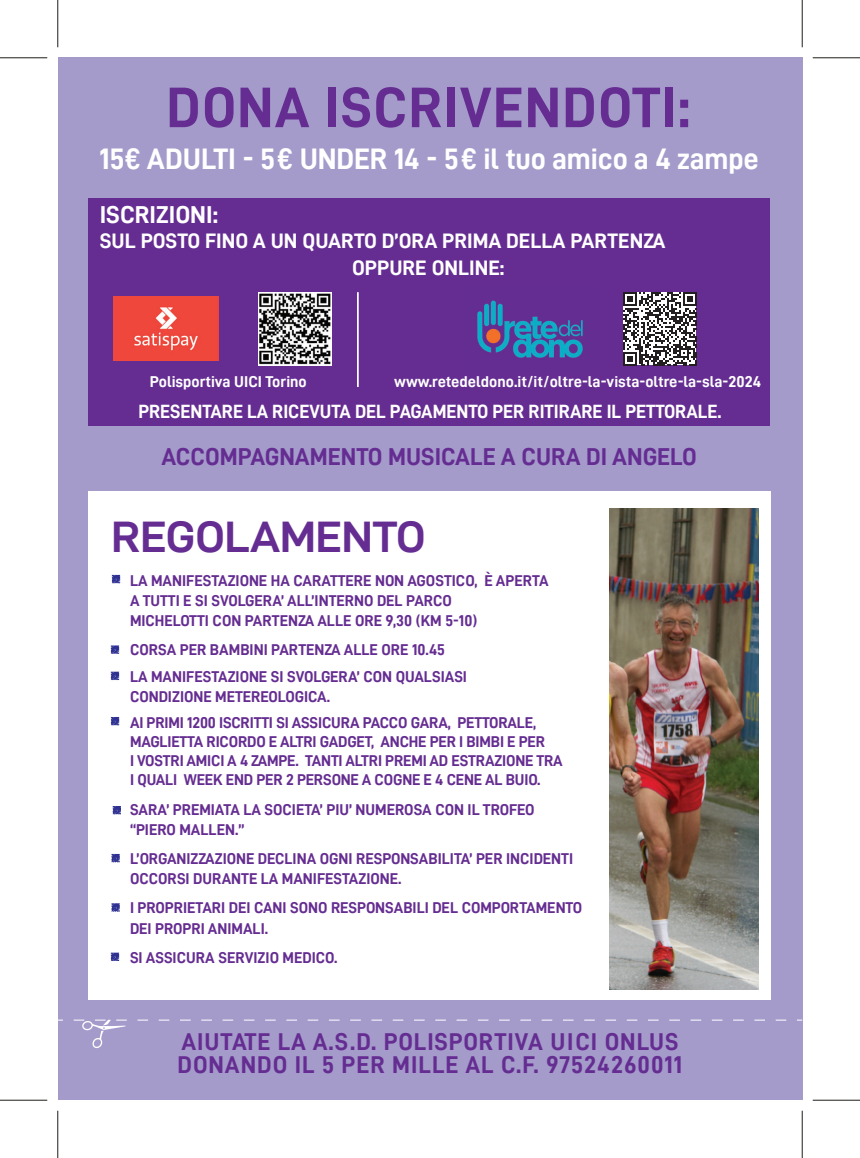
<style>
.page{position:relative;width:860px;height:1158px;background:#fff}
.page>*{position:absolute;margin:0;border:0;box-sizing:border-box;transform-origin:0 0}
.t1{font:57.23px "D DIN Bold";letter-spacing:.025em;color:#652d91}
.t2{font:44.1px "D DIN Exp Bold";color:#652d91}
.t3{font:29.75px "D DIN Bold";letter-spacing:-.005em;color:#fff}
.t4{font:24.5px "D DIN Bold";color:#652d91}
.t5{font:24.5px "D DIN Bold";color:#fff}
.t6{font:24.32px/23.1px "D DIN Bold";letter-spacing:.04em;color:#652d91}
.t7{font:21px "D DIN Bold";color:#fff}
.t8{font:19.25px "D DIN Bold";color:#fff}
.t9{font:15.75px/20.3px "D DIN Bold";color:#652d91}
.t10{font:15.75px "D DIN Bold";color:#fff}
</style>
<div class="page">
<div style="left:58px;top:58px;width:744px;height:1041px;background:#a49bcb"></div>
<div style="left:89px;top:491px;width:681px;height:508px;background:#fff"></div>
<div style="left:89px;top:198px;width:680px;height:227px;background:#652d91"></div>
<svg style="left:112px;top:575px;width:8px;height:8px"></svg>
<svg style="left:111px;top:671px;width:8px;height:9px"></svg>
<svg style="left:111px;top:717px;width:8px;height:8px"></svg>
<svg style="left:111px;top:853px;width:9px;height:9px"></svg>
<svg style="left:111px;top:903px;width:9px;height:8px"></svg>
<svg style="left:111px;top:952px;width:8px;height:8px"></svg>
<img style="left:609px;top:508px;width:149px;height:481px">
<svg style="left:111px;top:645px;width:8px;height:8px"></svg>
<svg style="left:74px;top:1019px;width:713px;height:29px"></svg>
<svg style="left:113px;top:806px;width:8px;height:8px"></svg>
<img style="left:477px;top:300px;width:106px;height:58px">
<img style="left:113px;top:296px;width:106px;height:64px">
<img style="left:623px;top:292px;width:73px;height:73px">
<hr style="left:357px;top:292px;width:2px;height:95px;background:#fff">
<img style="left:259px;top:292px;width:72px;height:73px">
<hr style="left:0;top:57px;width:47px;height:1px;background:#1d1d1b">
<hr style="left:812px;top:57px;width:48px;height:1px;background:#1d1d1b">
<hr style="left:0;top:1099px;width:47px;height:1px;background:#1d1d1b">
<hr style="left:812px;top:1099px;width:48px;height:1px;background:#1d1d1b">
<hr style="left:57px;top:0;width:1px;height:47px;background:#1d1d1b">
<hr style="left:57px;top:1110px;width:1px;height:47px;background:#1d1d1b">
<hr style="left:802px;top:0;width:1px;height:47px;background:#1d1d1b">
<hr style="left:802px;top:1110px;width:1px;height:47px;background:#1d1d1b">
<h1 class="t1" style="left:166px;top:76px;width:525px">DONA ISCRIVENDOTI:</h1>
<h3 class="t3" style="left:100px;top:142px;width:661px">15€ ADULTI - 5€ UNDER 14 - 5€ il tuo amico a 4 zampe</h3>
<h3 class="t5" style="left:100px;top:200px;width:120px">ISCRIZIONI:</h3>
<h3 class="t7" style="left:100px;top:228px;width:567px">SUL POSTO FINO A UN QUARTO D’ORA PRIMA DELLA PARTENZA</h3>
<p class="t10" style="left:150px;top:373px;width:159px">Polisportiva UICI Torino</p>
<h3 class="t7" style="left:352px;top:256px;width:154px">OPPURE ONLINE:</h3>
<p class="t10" style="left:394px;top:373px;width:368px">www.retedeldono.it/it/oltre-la-vista-oltre-la-sla-2024</p>
<p class="t8" style="left:138px;top:400px;width:585px">PRESENTARE LA RICEVUTA DEL PAGAMENTO PER RITIRARE IL PETTORALE.</p>
<h3 class="t4" style="left:161px;top:442px;width:537px">ACCOMPAGNAMENTO MUSICALE A CURA DI ANGELO</h3>
<h2 class="t2" style="left:111px;top:512px;width:316px">REGOLAMENTO</h2>
<p class="t9" style="left:130px;top:569px;width:420px">LA MANIFESTAZIONE HA CARATTERE NON AGOSTICO, È APERTA<br>A TUTTI E SI SVOLGERA’ ALL’INTERNO DEL PARCO<br>MICHELOTTI CON PARTENZA ALLE ORE 9,30 (KM 5-10)</p>
<p class="t9" style="left:130px;top:636px;width:338px;line-height:26.2px">CORSA PER BAMBINI PARTENZA ALLE ORE 10.45<br>LA MANIFESTAZIONE SI SVOLGERA’ CON QUALSIASI</p>
<p class="t9" style="left:130px;top:683px;width:407px;line-height:25.6px">CONDIZIONE METEREOLOGICA.<br>AI PRIMI 1200 ISCRITTI SI ASSICURA PACCO GARA, PETTORALE,</p>
<p class="t9" style="left:130px;top:731px;width:434px;line-height:19.2px">MAGLIETTA RICORDO E ALTRI GADGET, ANCHE PER I BIMBI E PER<br>I VOSTRI AMICI A 4 ZAMPE. TANTI ALTRI PREMI AD ESTRAZIONE TRA<br>I QUALI WEEK END PER 2 PERSONE A COGNE E 4 CENE AL BUIO.</p>
<p class="t9" style="left:130px;top:798px;width:406px">SARA’ PREMIATA LA SOCIETA’ PIU’ NUMEROSA CON IL TROFEO “PIERO MALLEN.”</p>
<p class="t9" style="left:130px;top:847px;width:444px">L’ORGANIZZAZIONE DECLINA OGNI RESPONSABILITA’ PER INCIDENTI<br>OCCORSI DURANTE LA MANIFESTAZIONE.</p>
<p class="t9" style="left:130px;top:897px;width:454px">I PROPRIETARI DEI CANI SONO RESPONSABILI DEL COMPORTAMENTO<br>DEI PROPRI ANIMALI.</p>
<p class="t9" style="left:130px;top:946px;width:209px">SI ASSICURA SERVIZIO MEDICO.</p>
<h3 class="t6" style="left:177px;top:1029px;width:506px">AIUTATE LA A.S.D. POLISPORTIVA UICI ONLUS<br>DONANDO IL 5 PER MILLE AL C.F. 97524260011</h3>
</div>
